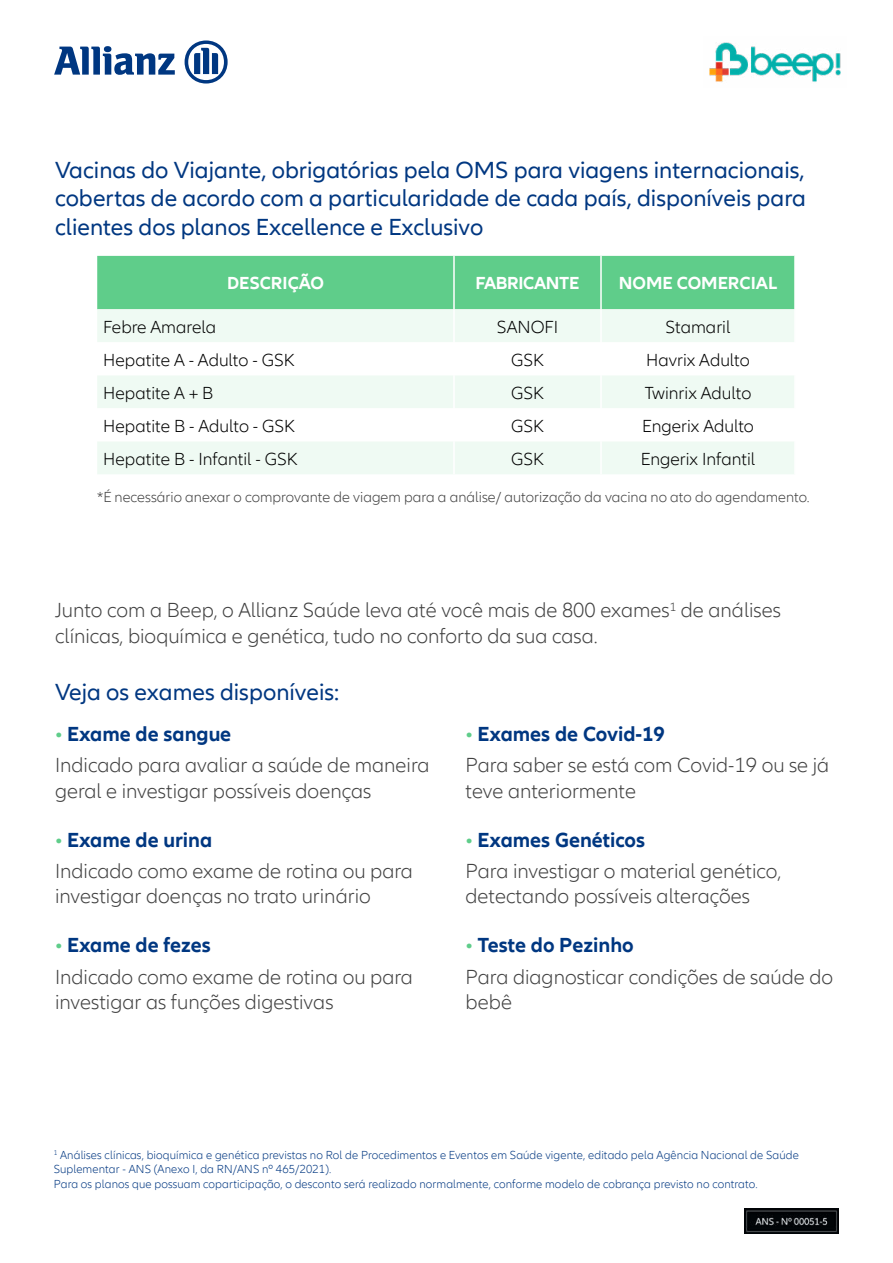
<style>
.page{position:relative;width:893px;height:1263px;background:#fff}
.page>*{position:absolute;margin:0;border:0;box-sizing:border-box;transform-origin:0 0}
.t1{font:24px/28.8px "Allianz Neo";color:#003781;text-align:justify}
.t2{font:300 21px/31.2px "Allianz Neo";color:#414141}
.t3{font:300 18px "Allianz Neo";color:#000}
.t4{font:700 18px "Allianz Neo";color:#fff}
.t5{font:700 18px "Allianz Neo";letter-spacing:-.02em;color:#fff}
.t6{font:300 15px "Allianz Neo";color:#414141}
.t7{font:300 12px/14.4px "Allianz Neo";letter-spacing:.01em;color:#013781}
.s1{font-weight:700;font-size:18px;color:#5fcd8a}
.s2{font-weight:700;color:#003781}
</style>
<div class="page">
<svg style="left:54px;top:46px;width:121px;height:29px"></svg>
<svg style="left:185px;top:40px;width:43px;height:44px"></svg>
<img style="left:709px;top:42px;width:132px;height:40px">
<img style="left:745px;top:1209px;width:94px;height:25px">
<div style="left:97px;top:256px;width:697px;height:53px;background:#5fcd8a"></div>
<div style="left:97px;top:309px;width:697px;height:165px;background:#effaf3"></div>
<svg style="left:97px;top:342px;width:697px;height:99px"></svg>
<hr style="left:453px;top:256px;width:2px;height:53px;background:#fff">
<hr style="left:600px;top:256px;width:2px;height:53px;background:#fff">
<hr style="left:453px;top:309px;width:2px;height:33px;background:#fff">
<hr style="left:600px;top:309px;width:2px;height:33px;background:#fff">
<hr style="left:453px;top:342px;width:2px;height:33px;background:#fff">
<hr style="left:600px;top:342px;width:2px;height:33px;background:#fff">
<hr style="left:453px;top:375px;width:2px;height:33px;background:#fff">
<hr style="left:600px;top:375px;width:2px;height:33px;background:#fff">
<hr style="left:453px;top:408px;width:2px;height:33px;background:#fff">
<hr style="left:600px;top:408px;width:2px;height:33px;background:#fff">
<hr style="left:453px;top:441px;width:2px;height:33px;background:#fff">
<hr style="left:600px;top:441px;width:2px;height:33px;background:#fff">
<p class="t1" style="left:55px;top:156px;width:752px">Vacinas do Viajante, obrigatórias pela OMS para viagens internacionais, cobertas de acordo com a particularidade de cada país, disponíveis para clientes dos planos Excellence e Exclusivo</p>
<p class="t4" style="left:227px;top:273px;width:99px">DESCRIÇÃO</p>
<p class="t5" style="left:476px;top:273px;width:105px">FABRICANTE</p>
<p class="t4" style="left:619px;top:273px;width:160px">NOME COMERCIAL</p>
<p class="t3" style="left:103px;top:317px;width:114px">Febre Amarela</p>
<p class="t3" style="left:497px;top:317px;width:63px">SANOFI</p>
<p class="t3" style="left:666px;top:317px;width:66px">Stamaril</p>
<p class="t3" style="left:103px;top:350px;width:193px">Hepatite A - Adulto - GSK</p>
<p class="t3" style="left:511px;top:350px;width:34px">GSK</p>
<p class="t3" style="left:646px;top:350px;width:105px">Havrix Adulto</p>
<p class="t3" style="left:103px;top:382px;width:112px">Hepatite A + B</p>
<p class="t3" style="left:511px;top:382px;width:34px">GSK</p>
<p class="t3" style="left:645px;top:382px;width:108px">Twinrix Adulto</p>
<p class="t3" style="left:103px;top:415px;width:193px">Hepatite B - Adulto - GSK</p>
<p class="t3" style="left:511px;top:415px;width:34px">GSK</p>
<p class="t3" style="left:642px;top:415px;width:113px">Engerix Adulto</p>
<p class="t3" style="left:103px;top:448px;width:196px">Hepatite B - Infantil - GSK</p>
<p class="t3" style="left:511px;top:448px;width:34px">GSK</p>
<p class="t3" style="left:641px;top:448px;width:116px">Engerix Infantil</p>
<p class="t6" style="left:97px;top:489px;width:714px">*É necessário anexar o comprovante de viagem para a análise/ autorização da vacina no ato do agendamento.</p>
<p class="t2" style="left:55px;top:598px;width:727px;line-height:25.2px">Junto com a Beep, o Allianz Saúde leva até você mais de 800 exames<sup>1</sup> de análises clínicas, bioquímica e genética, tudo no conforto da sua casa.</p>
<p class="t1" style="left:55px;top:678px;width:286px">Veja os exames disponíveis:</p>
<p class="t2" style="left:55px;top:719px;width:376px"><span class="s1">•</span> <span class="s2">Exame de sangue<br></span>Indicado para avaliar a saúde de maneira</p>
<p class="t2" style="left:55px;top:775px;width:318px">geral e investigar possíveis doenças</p>
<p class="t2" style="left:55px;top:825px;width:359px"><span class="s1">•</span> <span class="s2">Exame de urina<br></span>Indicado como exame de rotina ou para</p>
<p class="t2" style="left:55px;top:881px;width:317px">investigar doenças no trato urinário</p>
<p class="t2" style="left:55px;top:930px;width:359px"><span class="s1">•</span> <span class="s2">Exame de fezes<br></span>Indicado como exame de rotina ou para</p>
<p class="t2" style="left:55px;top:987px;width:280px">investigar as funções digestivas</p>
<p class="t2" style="left:466px;top:719px;width:365px"><span class="s1">•</span> <span class="s2">Exames de Covid-19<br></span>Para saber se está com Covid-19 ou se já</p>
<p class="t2" style="left:466px;top:775px;width:172px">teve anteriormente</p>
<p class="t2" style="left:466px;top:825px;width:317px"><span class="s1">•</span> <span class="s2">Exames Genéticos<br></span>Para investigar o material genético,</p>
<p class="t2" style="left:466px;top:881px;width:286px">detectando possíveis alterações</p>
<p class="t2" style="left:466px;top:930px;width:369px"><span class="s1">•</span> <span class="s2">Teste do Pezinho<br></span>Para diagnosticar condições de saúde do</p>
<p class="t2" style="left:466px;top:987px;width:48px">bebê</p>
<p class="t7" style="left:54px;top:1148px;width:746px"><sup>1</sup> Análises clínicas, bioquímica e genética previstas no Rol de Procedimentos e Eventos em Saúde vigente, editado pela Agência Nacional de Saúde<br>Suplementar - ANS (Anexo I, da RN/ANS nº 465/2021).<br>Para os planos que possuam coparticipação, o desconto será realizado normalmente, conforme modelo de cobrança previsto no contrato.</p>
</div>
